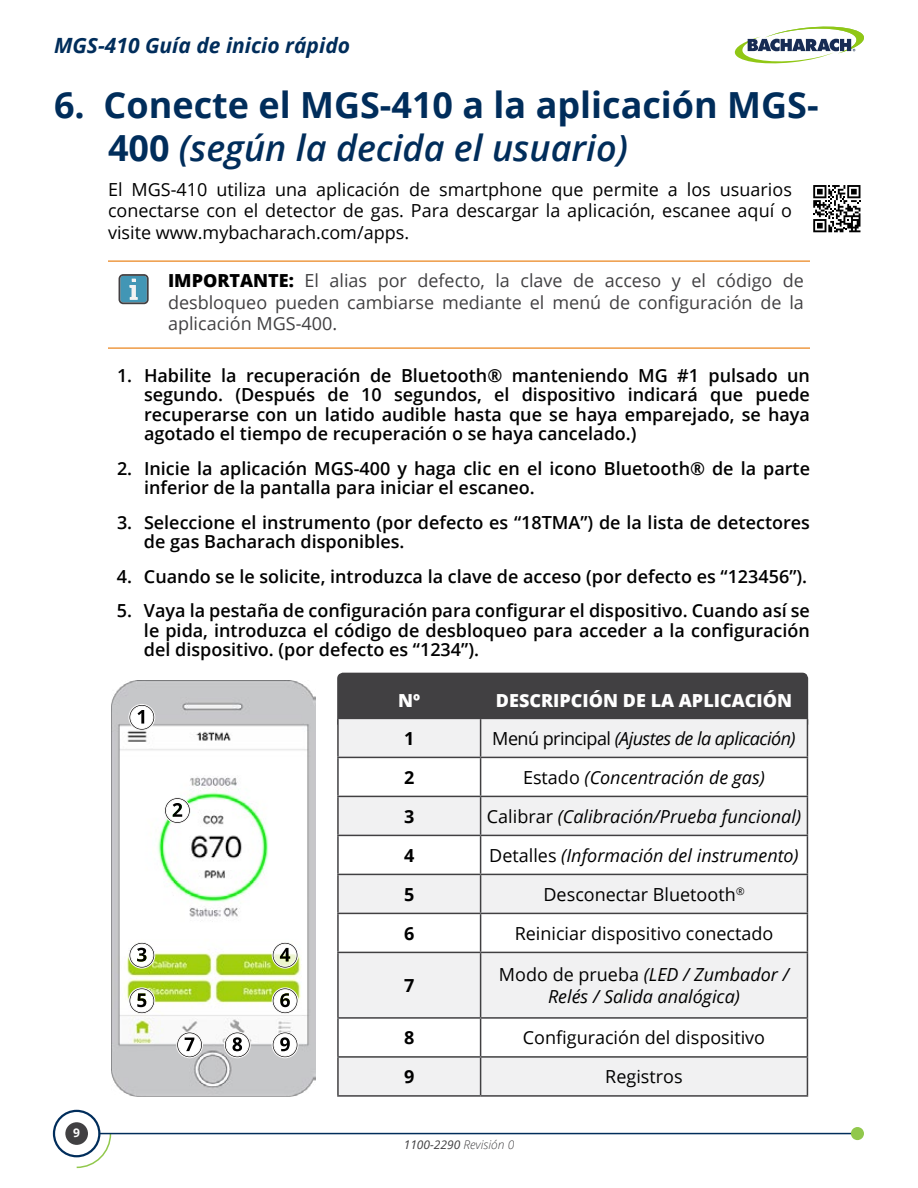
<style>
.page{position:relative;width:918px;height:1188px;background:#fff}
.page>*{position:absolute;margin:0;border:0;box-sizing:border-box;transform-origin:0 0}
.t1{font:700 36px/43.2px "Open Sans";color:#002d5b}
.t2{font:italic 700 21px "Open Sans";color:#002d5b}
.t3{font:600 18px/19.5px "Open Sans";color:#000;text-align:justify}
.t4{font:18px/21.6px "Open Sans";color:#000;text-align:justify}
.t5{font:italic 18px/21.6px "Open Sans";color:#000;text-align:center}
.t6{font:18px/21.6px "Open Sans";color:#414042;text-align:justify}
.t7{font:italic 18px "Open Sans";letter-spacing:-.03em;color:#000}
.t8{font:800 18px "Open Sans";color:#fff}
.t9{font:700 18px "Open Sans";color:#000}
.t10{font:italic 12px "Open Sans";color:#414042}
.t11{font:700 12px "Open Sans";color:#fff}
.s1{font-weight:600;font-style:italic}
.s2{font-weight:800;color:#000}
.s3{font-style:normal}
.s4{font-weight:300}
</style>
<div class="page">
<svg style="left:75px;top:1132px;width:37px;height:37px"></svg>
<hr style="left:99px;top:1133px;width:758px;height:1px;background:#002d5b">
<div style="left:851px;top:1127px;width:13px;height:13px;background:#91c84c;border-radius:50%"></div>
<div style="left:53px;top:1110px;width:47px;height:47px;border:2px solid #002d5b;border-radius:50%"></div>
<div style="left:65px;top:1122px;width:23px;height:23px;background:#414042;border-radius:50%"></div>
<svg style="left:734px;top:26px;width:130px;height:38px"></svg>
<svg style="left:813px;top:185px;width:48px;height:48px"></svg>
<hr style="left:108px;top:260px;width:702px;height:2px;background:#ee9a44">
<hr style="left:108px;top:347px;width:702px;height:2px;background:#ee9a44">
<svg style="left:119px;top:274px;width:30px;height:30px"></svg>
<img style="left:111px;top:680px;width:204px;height:416px">
<svg style="left:128px;top:704px;width:27px;height:27px"></svg>
<svg style="left:164px;top:797px;width:27px;height:27px"></svg>
<svg style="left:128px;top:942px;width:27px;height:27px"></svg>
<svg style="left:272px;top:942px;width:27px;height:27px"></svg>
<svg style="left:128px;top:987px;width:27px;height:27px"></svg>
<svg style="left:272px;top:987px;width:27px;height:27px"></svg>
<svg style="left:176px;top:1031px;width:27px;height:27px"></svg>
<svg style="left:272px;top:1031px;width:27px;height:27px"></svg>
<svg style="left:224px;top:1031px;width:27px;height:27px"></svg>
<div style="left:337px;top:672px;width:472px;height:53px;background:#414042"></div>
<svg style="left:339px;top:719px;width:468px;height:376px;fill:#f1f1f2"></svg>
<hr style="left:337px;top:719px;width:2px;height:38px;background:#414042">
<hr style="left:480px;top:719px;width:1px;height:38px;background:#414042">
<hr style="left:807px;top:719px;width:1px;height:38px;background:#414042">
<hr style="left:337px;top:757px;width:144px;height:1px;background:#414042">
<hr style="left:337px;top:758px;width:2px;height:38px;background:#414042">
<hr style="left:481px;top:757px;width:327px;height:1px;background:#414042">
<hr style="left:480px;top:758px;width:1px;height:38px;background:#414042">
<hr style="left:807px;top:758px;width:1px;height:38px;background:#414042">
<hr style="left:337px;top:796px;width:144px;height:1px;background:#414042">
<hr style="left:337px;top:797px;width:2px;height:38px;background:#414042">
<hr style="left:481px;top:796px;width:327px;height:1px;background:#414042">
<hr style="left:480px;top:797px;width:1px;height:38px;background:#414042">
<hr style="left:807px;top:797px;width:1px;height:38px;background:#414042">
<hr style="left:337px;top:835px;width:144px;height:1px;background:#414042">
<hr style="left:337px;top:836px;width:2px;height:38px;background:#414042">
<hr style="left:481px;top:835px;width:327px;height:1px;background:#414042">
<hr style="left:480px;top:836px;width:1px;height:38px;background:#414042">
<hr style="left:807px;top:836px;width:1px;height:38px;background:#414042">
<hr style="left:337px;top:874px;width:144px;height:1px;background:#414042">
<hr style="left:337px;top:875px;width:2px;height:38px;background:#414042">
<hr style="left:481px;top:874px;width:327px;height:1px;background:#414042">
<hr style="left:480px;top:875px;width:1px;height:38px;background:#414042">
<hr style="left:807px;top:875px;width:1px;height:38px;background:#414042">
<hr style="left:337px;top:913px;width:144px;height:1px;background:#414042">
<hr style="left:337px;top:914px;width:2px;height:38px;background:#414042">
<hr style="left:481px;top:913px;width:327px;height:1px;background:#414042">
<hr style="left:480px;top:914px;width:1px;height:38px;background:#414042">
<hr style="left:807px;top:914px;width:1px;height:38px;background:#414042">
<hr style="left:337px;top:952px;width:144px;height:1px;background:#414042">
<hr style="left:337px;top:953px;width:2px;height:64px;background:#414042">
<hr style="left:481px;top:952px;width:327px;height:1px;background:#414042">
<hr style="left:480px;top:953px;width:1px;height:64px;background:#414042">
<hr style="left:807px;top:953px;width:1px;height:64px;background:#414042">
<hr style="left:337px;top:1017px;width:144px;height:2px;background:#414042">
<hr style="left:337px;top:1019px;width:2px;height:37px;background:#414042">
<hr style="left:481px;top:1017px;width:327px;height:2px;background:#414042">
<hr style="left:480px;top:1019px;width:1px;height:37px;background:#414042">
<hr style="left:807px;top:1019px;width:1px;height:37px;background:#414042">
<hr style="left:337px;top:1056px;width:144px;height:2px;background:#414042">
<hr style="left:337px;top:1058px;width:2px;height:37px;background:#414042">
<hr style="left:481px;top:1056px;width:327px;height:2px;background:#414042">
<hr style="left:480px;top:1058px;width:1px;height:37px;background:#414042">
<hr style="left:807px;top:1058px;width:1px;height:37px;background:#414042">
<hr style="left:481px;top:1095px;width:327px;height:2px;background:#414042">
<hr style="left:337px;top:1095px;width:144px;height:2px;background:#414042">
<p class="t2" style="left:54px;top:31px;width:298px">MGS-410 Guía de inicio rápido</p>
<h1 class="t1" style="left:108px;top:82px;width:712px;text-indent:-54px">6. Conecte el MGS-410 a la aplicación MGS-<br>400 <span class="s1">(según la decida el usuario)</span></h1>
<p class="t4" style="left:108px;top:178px;width:686px">El MGS-410 utiliza una aplicación de smartphone que permite a los usuarios conectarse con el detector de gas. Para descargar la aplicación, escanee aquí o visite www.mybacharach.com/apps.</p>
<p class="t6" style="left:168px;top:269px;width:638px"><span class="s2">IMPORTANTE:</span> El alias por defecto, la clave de acceso y el código de desbloqueo pueden cambiarse mediante el menú de configuración de la aplicación MGS-400.</p>
<p class="t3" style="left:144px;top:365px;width:668px;text-indent:-27px">1. Habilite la recuperación de Bluetooth® manteniendo MG #1 pulsado un segundo. (Después de 10 segundos, el dispositivo indicará que puede recuperarse con un latido audible hasta que se haya emparejado, se haya agotado el tiempo de recuperación o se haya cancelado.)</p>
<p class="t3" style="left:144px;top:458px;width:668px;text-indent:-27px">2. Inicie la aplicación MGS-400 y haga clic en el icono Bluetooth® de la parte inferior de la pantalla para iniciar el escaneo.</p>
<p class="t3" style="left:144px;top:512px;width:667px;text-indent:-27px">3. Seleccione el instrumento (por defecto es “18TMA”) de la lista de detectores de gas Bacharach disponibles.</p>
<p class="t3" style="left:117px;top:566px;width:692px">4. Cuando se le solicite, introduzca la clave de acceso (por defecto es “123456”).</p>
<p class="t3" style="left:144px;top:600px;width:668px;text-indent:-27px">5. Vaya la pestaña de configuración para configurar el dispositivo. Cuando así se le pida, introduzca el código de desbloqueo para acceder a la configuración del dispositivo. (por defecto es “1234”).</p>
<p class="t8" style="left:398px;top:686px;width:24px">Nº</p>
<p class="t8" style="left:496px;top:686px;width:298px">DESCRIPCIÓN DE LA APLICACIÓN</p>
<p class="t9" style="left:404px;top:726px;width:12px">1</p>
<p class="t7" style="left:492px;top:726px;width:305px"><span class="s3">Menú principal</span> (Ajustes de la aplicación)</p>
<p class="t9" style="left:404px;top:765px;width:12px">2</p>
<p class="t5" style="left:523px;top:766px;width:243px"><span class="s3">Estado</span> (Concentración de gas)</p>
<p class="t9" style="left:404px;top:804px;width:12px">3</p>
<p class="t5" style="left:487px;top:805px;width:316px"><span class="s3">Calibrar</span> (Calibración/Prueba funcional)</p>
<p class="t9" style="left:404px;top:843px;width:12px">4</p>
<p class="t5" style="left:489px;top:844px;width:311px"><span class="s3">Detalles</span> (Información del instrumento)</p>
<p class="t9" style="left:404px;top:882px;width:12px">5</p>
<p class="t4" style="left:544px;top:883px;width:202px">Desconectar Bluetooth<sup>®</sup></p>
<p class="t9" style="left:404px;top:921px;width:12px">6</p>
<p class="t4" style="left:515px;top:922px;width:260px">Reiniciar dispositivo conectado</p>
<p class="t9" style="left:404px;top:973px;width:12px">7</p>
<p class="t5" style="left:499px;top:963px;width:292px"><span class="s3">Modo de prueba</span> (LED / Zumbador /<br>Relés / Salida analógica)</p>
<p class="t9" style="left:404px;top:1025px;width:12px">8</p>
<p class="t4" style="left:523px;top:1027px;width:244px">Configuración del dispositivo</p>
<p class="t9" style="left:404px;top:1064px;width:12px">9</p>
<p class="t4" style="left:605px;top:1066px;width:79px">Registros</p>
<p class="t11" style="left:73px;top:1125px;width:8px">9</p>
<p class="t10" style="left:404px;top:1136px;width:112px">1100-2290 <span class="s4">Revisión 0</span></p>
</div>
